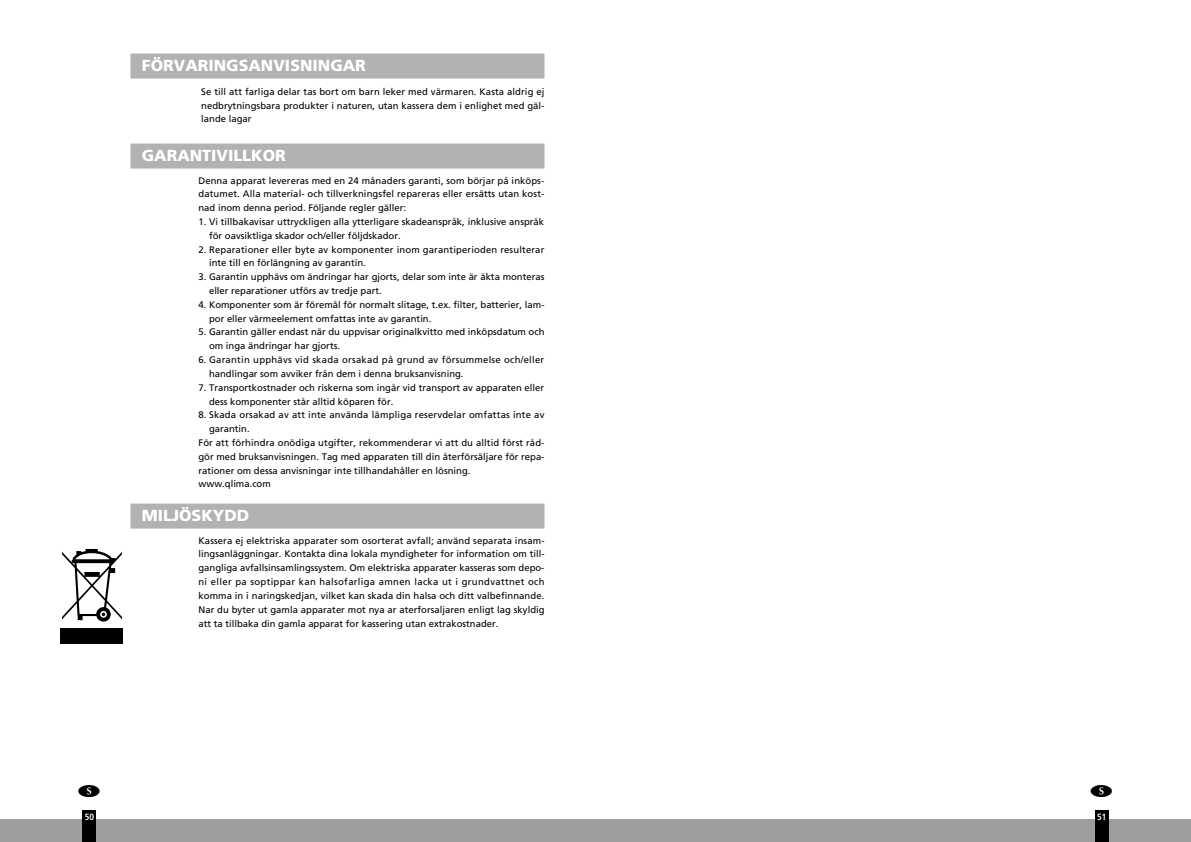
<style>
.page{position:relative;width:1191px;height:842px;background:#fff}
.page>*{position:absolute;margin:0;border:0;box-sizing:border-box;transform-origin:0 0}
.t1{font:900 16px "Frutiger LT Std";color:#fff}
.t2{font:9.5px/13.8px "Frutiger LT Std";color:#000}
.t3{font:9.5px/13.8px "Frutiger LT Std";letter-spacing:.025em;color:#000}
.t4{font:9.5px "Frutiger LT Std";letter-spacing:.02em;color:#000}
.t5{font:700 condensed 9px "Frutiger LT Std";color:#fff}
</style>
<div class="page">
<div style="left:595px;top:819px;width:596px;height:23px;background:#9c9d9d"></div>
<div style="left:1095px;top:811px;width:13px;height:31px;background:#000"></div>
<div style="left:0;top:819px;width:595px;height:23px;background:#9c9d9d"></div>
<div style="left:83px;top:811px;width:13px;height:31px;background:#000"></div>
<div style="left:130px;top:54px;width:414px;height:25px;background:#b1b2b3"></div>
<div style="left:130px;top:144px;width:414px;height:25px;background:#b1b2b3"></div>
<div style="left:130px;top:504px;width:414px;height:25px;background:#b1b2b3"></div>
<svg style="left:62px;top:548px;width:60px;height:74px"></svg>
<div style="left:60px;top:628px;width:62px;height:16px;background:#000"></div>
<h1 class="t1" style="left:142px;top:56px;width:226px">FÖRVARINGSANVISNINGAR</h1>
<p class="t2" style="left:201px;top:85px;width:345px;text-align:justify">Se till att farliga delar tas bort om barn leker med värmaren. Kasta aldrig ej nedbrytningsbara produkter i naturen, utan kassera dem i enlighet med gäl&shy;lande lagar</p>
<h1 class="t1" style="left:142px;top:146px;width:146px">GARANTIVILLKOR</h1>
<p class="t2" style="left:198px;top:173px;width:347px;text-align:justify">Denna apparat levereras med en 24 månaders garanti, som börjar på inköps&shy;datumet. Alla material- och tillverkningsfel repareras eller ersätts utan kost&shy;nad inom denna period. Följande regler gäller:</p>
<p class="t2" style="left:209px;top:215px;width:337px;text-indent:-11px">1. Vi tillbakavisar uttryckligen alla ytterligare skadeanspråk, inklusive anspråk för oavsiktliga skador och/eller följdskador.</p>
<p class="t2" style="left:209px;top:242px;width:337px;text-indent:-11px">2. Reparationer eller byte av komponenter inom garantiperioden resulterar inte till en förlängning av garantin.</p>
<p class="t2" style="left:209px;top:270px;width:337px;text-indent:-11px">3. Garantin upphävs om ändringar har gjorts, delar som inte är äkta monteras eller reparationer utförs av tredje part.</p>
<p class="t2" style="left:209px;top:298px;width:337px;text-indent:-11px">4. Komponenter som är föremål för normalt slitage, t.ex. filter, batterier, lam&shy;por eller värmeelement omfattas inte av garantin.</p>
<p class="t2" style="left:209px;top:325px;width:337px;text-indent:-11px">5. Garantin gäller endast när du uppvisar originalkvitto med inköpsdatum och om inga ändringar har gjorts.</p>
<p class="t3" style="left:209px;top:353px;width:337px;text-indent:-11px">6. Garantin upphävs vid skada orsakad på grund av försummelse och/eller handlingar som avviker från dem i denna bruksanvisning.</p>
<p class="t2" style="left:209px;top:380px;width:337px;text-indent:-11px">7. Transportkostnader och riskerna som ingår vid transport av apparaten eller dess komponenter står alltid köparen för.</p>
<p class="t4" style="left:198px;top:409px;width:347px">8. Skada orsakad av att inte använda lämpliga reservdelar omfattas inte av</p>
<p class="t2" style="left:209px;top:422px;width:42px">garantin.</p>
<p class="t2" style="left:198px;top:436px;width:347px">För att förhindra onödiga utgifter, rekommenderar vi att du alltid först råd-</p>
<p class="t2" style="left:198px;top:450px;width:347px">gör med bruksanvisningen. Tag med apparaten till din återförsäljare för repa-</p>
<p class="t2" style="left:198px;top:463px;width:273px">rationer om dessa anvisningar inte tillhandahåller en lösning.</p>
<p class="t2" style="left:198px;top:477px;width:74px">www.qlima.com</p>
<h1 class="t1" style="left:142px;top:506px;width:109px">MILJÖSKYDD</h1>
<p class="t2" style="left:198px;top:533px;width:348px;text-align:justify">Kassera ej elektriska apparater som osorterat avfall; använd separata insam&shy;lingsanläggningar. Kontakta dina lokala myndigheter for information om till&shy;gangliga avfallsinsamlingssystem. Om elektriska apparater kasseras som depo&shy;ni eller pa soptippar kan halsofarliga amnen lacka ut i grundvattnet och komma in i naringskedjan, vilket kan skada din halsa och ditt valbefinnande.<br>Nar du byter ut gamla apparater mot nya ar aterforsaljaren enligt lag skyldig att ta tillbaka din gamla apparat for kassering utan extrakostnader.</p>
<p class="t5" style="left:85px;top:811px;width:11px">50</p>
<p class="t5" style="left:1097px;top:811px;width:11px">51</p>
</div>
